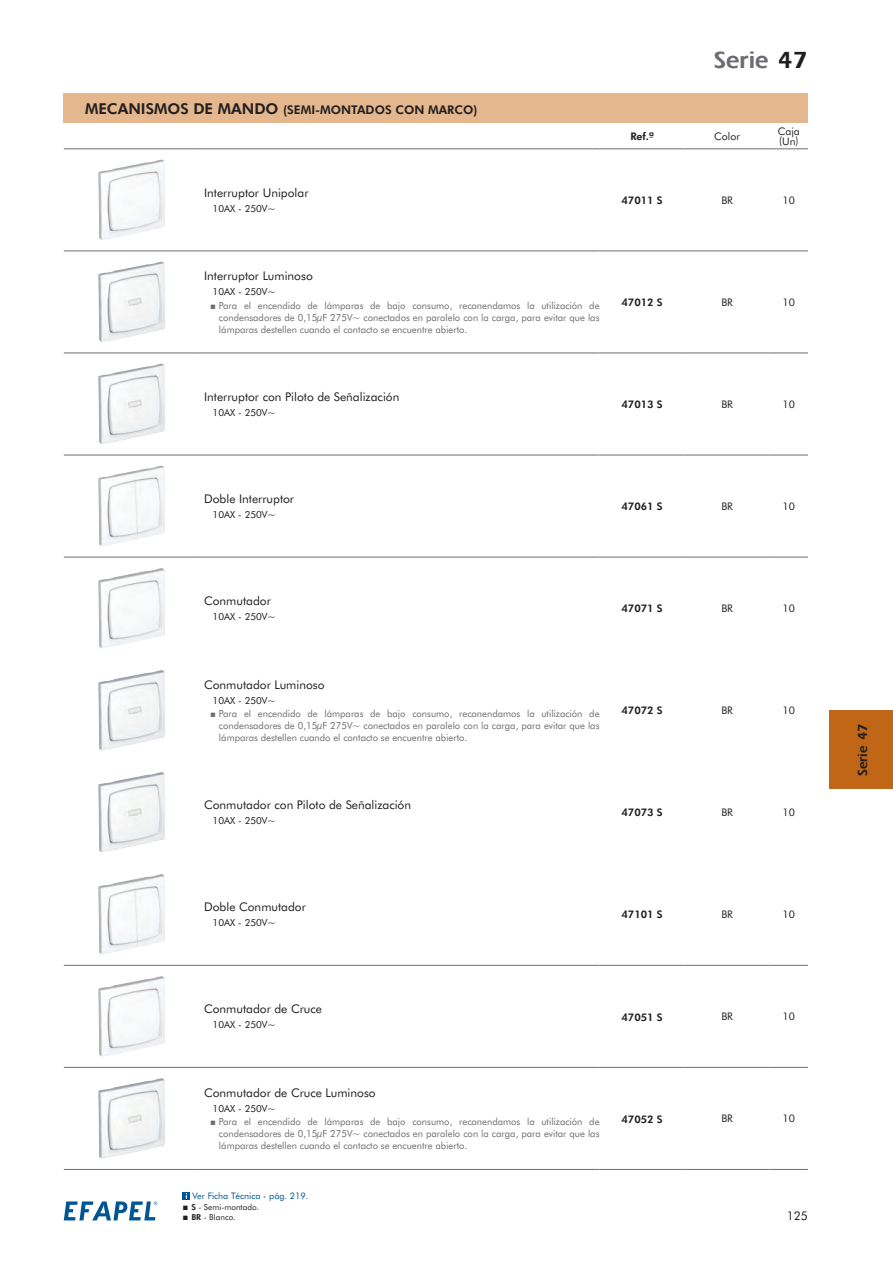
<style>
.page{position:relative;width:893px;height:1263px;background:#fff}
.page>*{position:absolute;margin:0;border:0;box-sizing:border-box;transform-origin:0 0}
.t1{font:700 24px "Ergoe";color:#6c6d70}
.t2{font:800 15px "Futura BT";color:#231f20}
.t3{font:700 13.5px "Ergoe";color:#231f20}
.t4{font:12px "Futura BT";color:#231f20}
.t5{font:800 12px "Futura BT";color:#231f20}
.t6{font:800 10.5px "Futura BT";color:#231f20}
.t7{font:10.5px/9.8px "Futura BT";color:#231f20}
.t8{font:9.75px/12px "Futura BT";color:#6c6d70;text-align:justify}
.t9{font:9.75px "Futura BT";color:#231f20}
.t10{font:9px "Futura BT";color:#005595}
.t11{font:8.25px/10.5px "Futura BT";color:#231f20}
.s1{font-size:12px}
.s2{color:#231f20}
.s3{font-weight:800}
</style>
<div class="page">
<svg style="left:64px;top:1201px;width:93px;height:19px"></svg>
<div style="left:64px;top:94px;width:744px;height:29px;background:#e4b78e"></div>
<hr style="left:64px;top:149px;width:136px;height:1px;background:#6c6d70">
<hr style="left:200px;top:149px;width:400px;height:1px;background:#6c6d70">
<hr style="left:600px;top:149px;width:85px;height:1px;background:#6c6d70">
<hr style="left:685px;top:149px;width:85px;height:1px;background:#6c6d70">
<hr style="left:770px;top:149px;width:38px;height:1px;background:#6c6d70">
<hr style="left:64px;top:251px;width:136px;height:1px;background:#6c6d70">
<hr style="left:200px;top:251px;width:400px;height:1px;background:#6c6d70">
<hr style="left:600px;top:251px;width:85px;height:1px;background:#6c6d70">
<hr style="left:685px;top:251px;width:85px;height:1px;background:#6c6d70">
<hr style="left:770px;top:251px;width:38px;height:1px;background:#6c6d70">
<hr style="left:64px;top:353px;width:136px;height:1px;background:#6c6d70">
<hr style="left:200px;top:353px;width:400px;height:1px;background:#6c6d70">
<hr style="left:600px;top:353px;width:85px;height:1px;background:#6c6d70">
<hr style="left:685px;top:353px;width:85px;height:1px;background:#6c6d70">
<hr style="left:770px;top:353px;width:38px;height:1px;background:#6c6d70">
<hr style="left:64px;top:455px;width:136px;height:1px;background:#6c6d70">
<hr style="left:200px;top:455px;width:400px;height:1px;background:#6c6d70">
<hr style="left:600px;top:455px;width:85px;height:1px;background:#6c6d70">
<hr style="left:685px;top:455px;width:85px;height:1px;background:#6c6d70">
<hr style="left:770px;top:455px;width:38px;height:1px;background:#6c6d70">
<hr style="left:64px;top:557px;width:136px;height:1px;background:#6c6d70">
<hr style="left:200px;top:557px;width:400px;height:1px;background:#6c6d70">
<hr style="left:600px;top:557px;width:85px;height:1px;background:#6c6d70">
<hr style="left:685px;top:557px;width:85px;height:1px;background:#6c6d70">
<hr style="left:770px;top:557px;width:38px;height:1px;background:#6c6d70">
<hr style="left:64px;top:965px;width:136px;height:1px;background:#6c6d70">
<hr style="left:200px;top:965px;width:400px;height:1px;background:#6c6d70">
<hr style="left:600px;top:965px;width:85px;height:1px;background:#6c6d70">
<hr style="left:685px;top:965px;width:85px;height:1px;background:#6c6d70">
<hr style="left:770px;top:965px;width:38px;height:1px;background:#6c6d70">
<hr style="left:64px;top:1067px;width:136px;height:1px;background:#6c6d70">
<hr style="left:200px;top:1067px;width:400px;height:1px;background:#6c6d70">
<hr style="left:600px;top:1067px;width:85px;height:1px;background:#6c6d70">
<hr style="left:685px;top:1067px;width:85px;height:1px;background:#6c6d70">
<hr style="left:770px;top:1067px;width:38px;height:1px;background:#6c6d70">
<hr style="left:64px;top:1169px;width:136px;height:1px;background:#6c6d70">
<hr style="left:200px;top:1169px;width:400px;height:1px;background:#6c6d70">
<hr style="left:600px;top:1169px;width:85px;height:1px;background:#6c6d70">
<hr style="left:685px;top:1169px;width:85px;height:1px;background:#6c6d70">
<hr style="left:770px;top:1169px;width:38px;height:1px;background:#6c6d70">
<img style="left:98px;top:159px;width:67px;height:81px">
<img style="left:98px;top:261px;width:67px;height:81px">
<img style="left:98px;top:364px;width:67px;height:80px">
<img style="left:98px;top:466px;width:67px;height:80px">
<img style="left:98px;top:568px;width:67px;height:80px">
<img style="left:98px;top:670px;width:67px;height:80px">
<img style="left:98px;top:772px;width:67px;height:81px">
<img style="left:98px;top:874px;width:67px;height:80px">
<img style="left:98px;top:976px;width:67px;height:81px">
<img style="left:98px;top:1078px;width:67px;height:81px">
<svg style="left:183px;top:1192px;width:7px;height:7px"></svg>
<div style="left:829px;top:710px;width:64px;height:79px;background:#c06616"></div>
<h2 class="t2" style="left:85px;top:100px;width:210px">MECANISMOS DE MANDO <span class="s1">(SEMI</span></h2>
<p class="t5" style="left:315px;top:103px;width:164px">-MONTADOS CON MARCO)</p>
<p class="t4" style="left:204px;top:185px;width:106px">Interruptor U nipolar</p>
<p class="t9" style="left:213px;top:203px;width:65px">10AX - 250V~</p>
<h1 class="t1" style="left:714px;top:47px;width:96px">Serie <span class="s2">47</span></h1>
<p class="t6" style="left:630px;top:130px;width:25px">REF.ª</p>
<p class="t7" style="left:714px;top:131px;width:27px">Color</p>
<p class="t7" style="left:778px;top:126px;width:24px">Caja (U n)</p>
<p class="t6" style="left:621px;top:194px;width:42px">47011 S</p>
<p class="t7" style="left:721px;top:195px;width:13px">BR</p>
<p class="t7" style="left:783px;top:195px;width:14px">10</p>
<p class="t4" style="left:204px;top:269px;width:110px">Interruptor Luminoso</p>
<p class="t9" style="left:213px;top:286px;width:65px">10AX - 250V~</p>
<p class="t8" style="left:219px;top:299px;width:382px">Para el encendido de lámparas de bajo consumo, reconendamos la utilización de condensadores de 0,15μF 275V~ conectados en paralelo con la carga, para evitar que las lámparas destellen cuando el contacto se encuentre abierto.</p>
<p class="t6" style="left:621px;top:296px;width:42px">47012 S</p>
<p class="t7" style="left:721px;top:297px;width:13px">BR</p>
<p class="t7" style="left:783px;top:297px;width:14px">10</p>
<p class="t4" style="left:204px;top:389px;width:197px">Interruptor con Piloto de Señalización</p>
<p class="t9" style="left:213px;top:407px;width:65px">10AX - 250V~</p>
<p class="t4" style="left:204px;top:492px;width:92px">Doble Interruptor</p>
<p class="t9" style="left:213px;top:509px;width:65px">10AX - 250V~</p>
<p class="t4" style="left:204px;top:594px;width:68px">Conmutador</p>
<p class="t9" style="left:213px;top:611px;width:65px">10AX - 250V~</p>
<p class="t6" style="left:621px;top:398px;width:42px">47013 S</p>
<p class="t7" style="left:721px;top:399px;width:13px">BR</p>
<p class="t7" style="left:783px;top:399px;width:14px">10</p>
<p class="t6" style="left:621px;top:500px;width:42px">47061 S</p>
<p class="t7" style="left:721px;top:501px;width:13px">BR</p>
<p class="t7" style="left:783px;top:501px;width:14px">10</p>
<p class="t6" style="left:621px;top:602px;width:42px">47071 S</p>
<p class="t7" style="left:721px;top:603px;width:13px">BR</p>
<p class="t7" style="left:783px;top:603px;width:14px">10</p>
<p class="t4" style="left:204px;top:677px;width:122px">Conmutador Luminoso</p>
<p class="t9" style="left:213px;top:694px;width:65px">10AX - 250V~</p>
<p class="t8" style="left:219px;top:707px;width:382px">Para el encendido de lámparas de bajo consumo, reconendamos la utilización de condensadores de 0,15μF 275V~ conectados en paralelo con la carga, para evitar que las lámparas destellen cuando el contacto se encuentre abierto.</p>
<p class="t6" style="left:621px;top:704px;width:42px">47072 S</p>
<p class="t7" style="left:721px;top:705px;width:13px">BR</p>
<p class="t7" style="left:783px;top:705px;width:14px">10</p>
<p class="t4" style="left:204px;top:798px;width:209px">Conmutador con Piloto de Señalización</p>
<p class="t9" style="left:213px;top:815px;width:65px">10AX - 250V~</p>
<p class="t4" style="left:204px;top:900px;width:103px">Doble Conmutador</p>
<p class="t9" style="left:213px;top:917px;width:65px">10AX - 250V~</p>
<p class="t4" style="left:204px;top:1002px;width:119px">Conmutador de Cruce</p>
<p class="t9" style="left:213px;top:1019px;width:65px">10AX - 250V~</p>
<p class="t6" style="left:621px;top:806px;width:42px">47073 S</p>
<p class="t7" style="left:721px;top:807px;width:13px">BR</p>
<p class="t7" style="left:783px;top:807px;width:14px">10</p>
<p class="t6" style="left:621px;top:908px;width:42px">47101 S</p>
<p class="t7" style="left:721px;top:909px;width:13px">BR</p>
<p class="t7" style="left:783px;top:909px;width:14px">10</p>
<p class="t6" style="left:621px;top:1010px;width:42px">47051 S</p>
<p class="t7" style="left:721px;top:1012px;width:13px">BR</p>
<p class="t7" style="left:783px;top:1012px;width:14px">10</p>
<p class="t4" style="left:204px;top:1085px;width:173px">Conmutador de Cruce Luminoso</p>
<p class="t9" style="left:213px;top:1102px;width:65px">10AX - 250V~</p>
<p class="t8" style="left:219px;top:1116px;width:382px">Para el encendido de lámparas de bajo consumo, reconendamos la utilización de condensadores de 0,15μF 275V~ conectados en paralelo con la carga, para evitar que las lámparas destellen cuando el contacto se encuentre abierto.</p>
<p class="t6" style="left:621px;top:1112px;width:42px">47052 S</p>
<p class="t7" style="left:721px;top:1114px;width:13px">BR</p>
<p class="t7" style="left:783px;top:1114px;width:14px">10</p>
<p class="t10" style="left:192px;top:1191px;width:117px">Ver Ficha Técnica - pág. 219.</p>
<p class="t11" style="left:191px;top:1202px;width:69px"><span class="s3">S</span> - Semi-montado.<br><span class="s3">BR</span> - Blanco.</p>
<p class="t4" style="left:787px;top:1209px;width:23px">125</p>
<h3 class="t3" style="left:855px;top:776px;width:54px;rotate:-90deg">Serie 47</h3>
</div>
